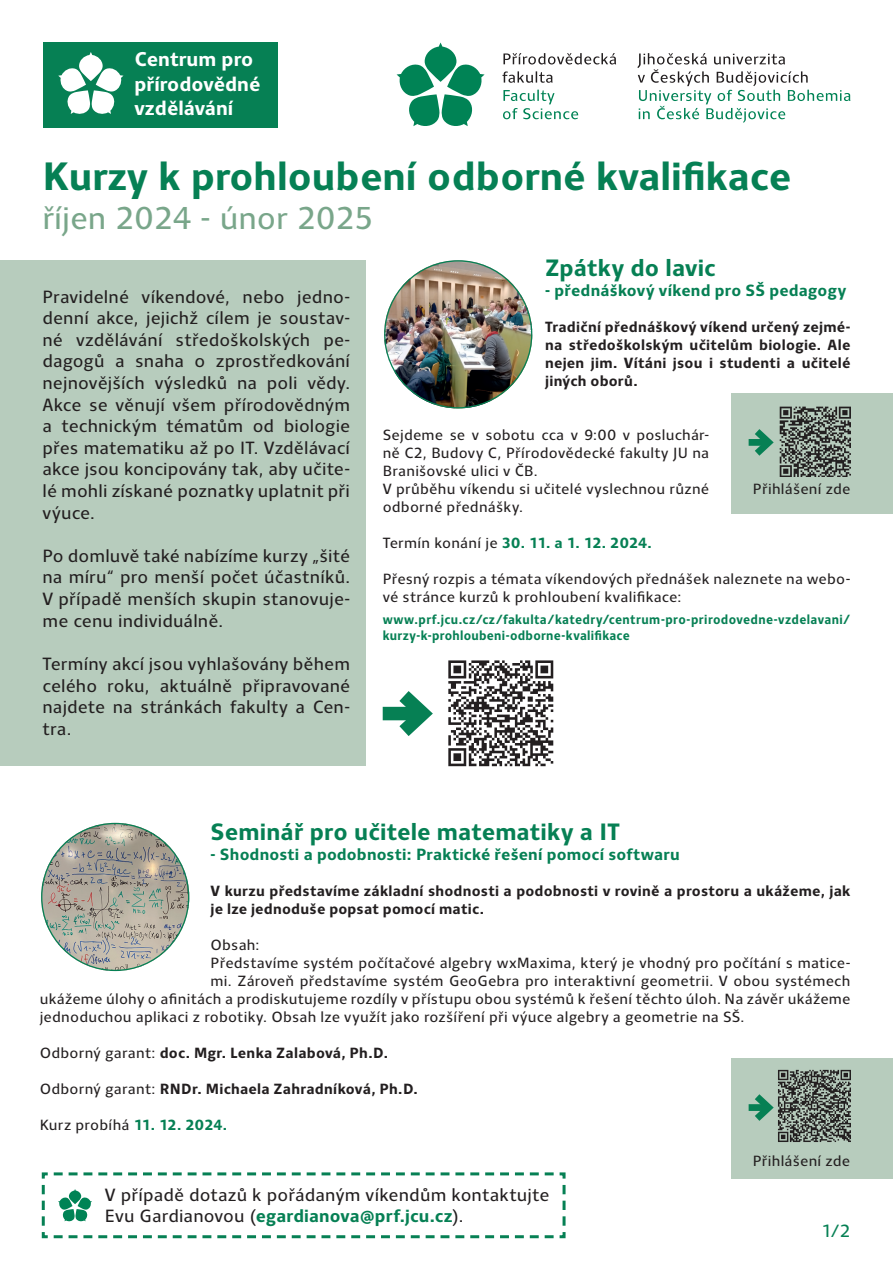
<style>
.page{position:relative;width:893px;height:1263px;background:#fff}
.page>*{position:absolute;margin:0;border:0;box-sizing:border-box;transform-origin:0 0}
.t1{font:700 40.2px "Clara Sans";color:#068054}
.t2{font:32.1px "Clara Sans";color:#79a68a}
.t3{font:700 24px "Clara Sans";letter-spacing:.005em;color:#068054}
.t4{font:700 20.25px/24.3px "Clara Sans";color:#fff}
.t5{font:18px/21.6px "Clara Sans";letter-spacing:.005em;color:#231f20;text-align:justify}
.t6{font:700 18px "Clara Sans";letter-spacing:.005em;color:#068054}
.t7{font:18px "Clara Sans";color:#068054}
.t8{font:700 16.5px "Clara Sans";letter-spacing:.01em;color:#068054}
.t9{font:15px/18px "Clara Sans";letter-spacing:.015em;color:#231f20}
.t10{font:700 15px/18px "Clara Sans";letter-spacing:.015em;color:#231f20;text-align:justify}
.t11{font:700 15px "Clara Sans";letter-spacing:.005em;color:#068054}
.t12{font:700 13.5px/16.2px "Clara Sans";letter-spacing:.025em;color:#068054;scale:.93 1}
.s1{font-weight:400;color:#231f20}
.s2{font-weight:400}
.s3{font-weight:700;color:#068054}
</style>
<div class="page">
<div style="left:731px;top:393px;width:162px;height:121px;background:#b7ccbd"></div>
<svg style="left:748px;top:429px;width:25px;height:27px"></svg>
<img style="left:773px;top:406px;width:77px;height:71px">
<div style="left:0;top:260px;width:366px;height:505px;background:#b7ccbd"></div>
<div style="left:731px;top:1058px;width:162px;height:121px;background:#b7ccbd"></div>
<svg style="left:637px;top:53px;width:213px;height:70px"></svg>
<svg style="left:503px;top:90px;width:75px;height:29px"></svg>
<svg style="left:502px;top:71px;width:51px;height:12px"></svg>
<svg style="left:503px;top:53px;width:113px;height:12px"></svg>
<svg style="left:397px;top:43px;width:88px;height:83px"></svg>
<svg style="left:41px;top:1172px;width:525px;height:67px"></svg>
<svg style="left:748px;top:1094px;width:25px;height:27px"></svg>
<div style="left:383px;top:707px;width:40px;height:13px;background:#068054"></div>
<svg style="left:385px;top:691px;width:48px;height:45px"></svg>
<div style="left:43px;top:43px;width:234px;height:85px;background:#068054"></div>
<svg style="left:58px;top:52px;width:65px;height:62px"></svg>
<img style="left:384px;top:260px;width:148px;height:148px;border-radius:74px">
<img style="left:773px;top:1069px;width:77px;height:73px">
<img style="left:41px;top:823px;width:148px;height:148px;border-radius:74px">
<img style="left:448px;top:660px;width:106px;height:107px">
<p class="t4" style="left:134px;top:48px;width:127px">Centrum pro přírodovědné vzdělávání</p>
<p class="t1" style="left:43px;top:154px;width:750px">Kurzy k prohloubení odborné kvalifikace</p>
<p class="t2" style="left:43px;top:200px;width:332px">říjen 2024 - únor 2025</p>
<p class="t5" style="left:43px;top:286px;width:309px">Pravidelné víkendové, nebo jedno&shy;denní akce, jejichž cílem je soustav&shy;né vzdělávání středoškolských pe&shy;dagogů a snaha o zprostředkování nejnovějších výsledků na poli vědy.<br>Akce se věnují všem přírodovědným a technickým tématům od biologie přes matematiku až po IT. Vzdělávací akce jsou koncipovány tak, aby učite&shy;lé mohli získané poznatky uplatnit při výuce.</p>
<p class="t5" style="left:43px;top:545px;width:309px">Po domluvě také nabízíme kurzy „šité na míru“ pro menší počet účastníků.<br>V případě menších skupin stanovuje&shy;me cenu individuálně.</p>
<p class="t5" style="left:43px;top:653px;width:309px">Termíny akcí jsou vyhlašovány během celého roku, aktuálně připravované najdete na stránkách fakulty a Cen&shy;tra.</p>
<p class="t3" style="left:545px;top:255px;width:172px">Zpátky do lavic</p>
<p class="t8" style="left:545px;top:281px;width:303px">- přednáškový víkend pro SŠ pedagogy</p>
<p class="t10" style="left:545px;top:318px;width:307px">Tradiční přednáškový víkend určený zejmé&shy;na středoškolským učitelům biologie. Ale nejen jim. Vítáni jsou i studenti a učitelé jiných oborů.</p>
<p class="t9" style="left:383px;top:426px;width:328px;text-align:justify">Sejdeme se v sobotu cca v 9:00 v posluchár&shy;ně C2, Budovy C, Přírodovědecké fakulty JU na Branišovské ulici v ČB.</p>
<p class="t9" style="left:383px;top:480px;width:328px">V průběhu víkendu si učitelé vyslechnou různé odborné přednášky.</p>
<p class="t11" style="left:383px;top:535px;width:271px"><span class="s1">Termín konání je</span> 30. 11. a 1. 12. 2024.</p>
<p class="t9" style="left:383px;top:570px;width:469px">Přesný rozpis a témata víkendových přednášek naleznete na webo&shy;vé stránce kurzů k prohloubení kvalifikace:</p>
<p class="t12" style="left:383px;top:611px;width:504px">www.prf.jcu.cz/cz/fakulta/katedry/centrum-pro-prirodovedne-vzdelavani/ kurzy-k-prohloubeni-odborne-kvalifikace</p>
<p class="t9" style="left:753px;top:481px;width:99px">Přihlášení zde</p>
<p class="t3" style="left:211px;top:818px;width:411px">Seminář pro učitele matematiky a IT</p>
<p class="t8" style="left:211px;top:845px;width:471px">- Shodnosti a podobnosti: Praktické řešení pomocí softwaru</p>
<p class="t10" style="left:211px;top:882px;width:641px">V kurzu představíme základní shodnosti a podobnosti v rovině a prostoru a ukážeme, jak je lze jednoduše popsat pomocí matic.</p>
<p class="t9" style="left:211px;top:936px;width:51px">Obsah:</p>
<p class="t9" style="left:211px;top:954px;width:641px">Představíme systém počítačové algebry wxMaxima, který je vhodný pro počítání s matice-</p>
<p class="t9" style="left:211px;top:972px;width:641px">mi. Zároveň představíme systém GeoGebra pro interaktivní geometrii. V obou systémech</p>
<p class="t9" style="left:40px;top:990px;width:812px">ukážeme úlohy o afinitách a prodiskutujeme rozdíly v přístupu obou systémů k řešení těchto úloh. Na závěr ukážeme</p>
<p class="t9" style="left:40px;top:1008px;width:706px">jednoduchou aplikaci z robotiky. Obsah lze využít jako rozšíření při výuce algebry a geometrie na SŠ.</p>
<p class="t10" style="left:40px;top:1044px;width:350px"><span class="s2">Odborný garant:</span> doc. Mgr. Lenka Zalabová, Ph.D.</p>
<p class="t10" style="left:40px;top:1080px;width:380px"><span class="s2">Odborný garant:</span> RNDr. Michaela Zahradníková, Ph.D.</p>
<p class="t9" style="left:40px;top:1116px;width:189px">Kurz probíhá <span class="s3">11. 12. 2024.</span></p>
<p class="t9" style="left:753px;top:1152px;width:99px">Přihlášení zde</p>
<p class="t5" style="left:105px;top:1184px;width:446px">V případě dotazů k pořádaným víkendům kontaktujte</p>
<p class="t6" style="left:105px;top:1206px;width:360px"><span class="s1">Evu Gardianovou (</span>egardianova@prf.jcu.cz<span class="s1">).</span></p>
<p class="t7" style="left:821px;top:1222px;width:31px">1/2</p>
</div>
